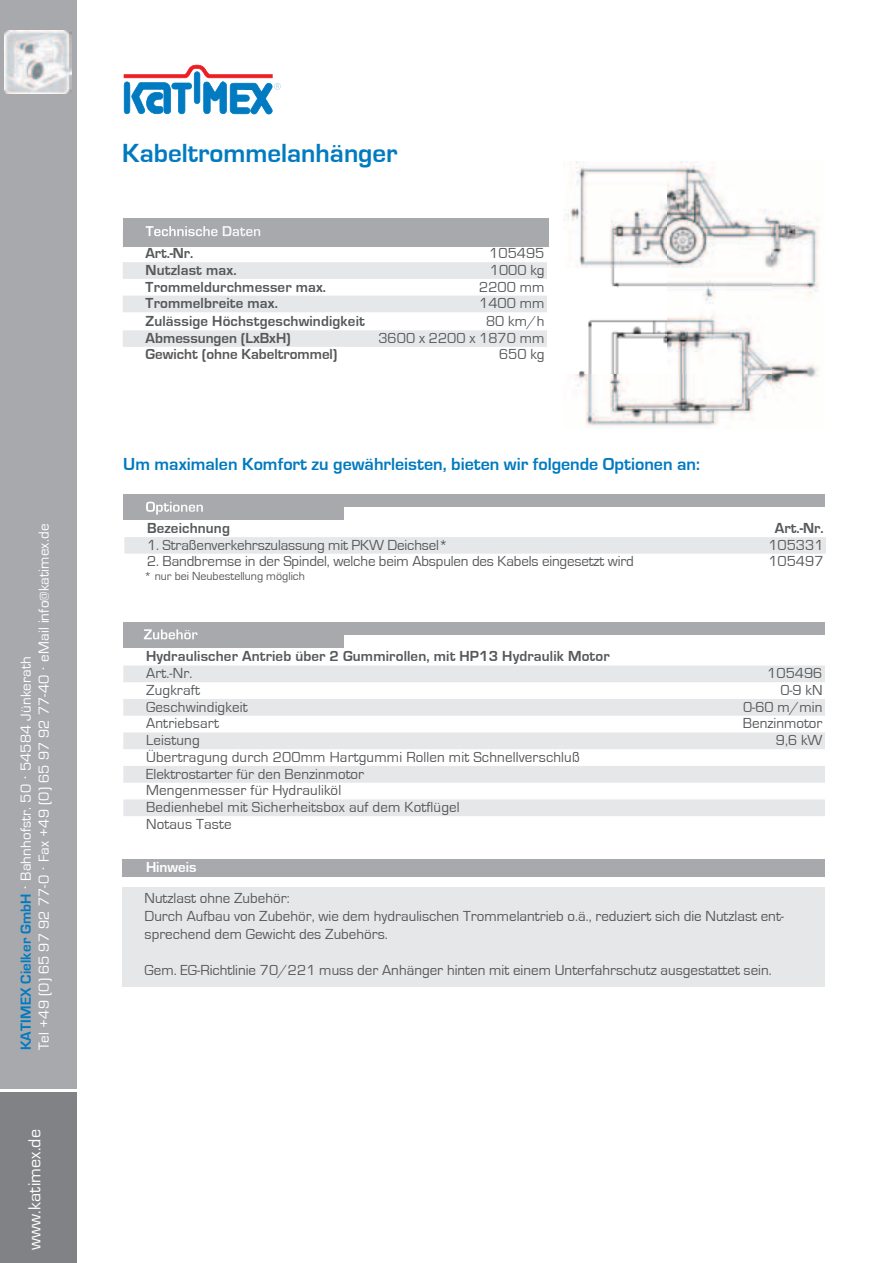
<style>
.page{position:relative;width:893px;height:1263px;background:#fff}
.page>*{position:absolute;margin:0;border:0;box-sizing:border-box;transform-origin:0 0}
.t1{font:700 27px "Eurostile";color:#007ac0}
.t2{font:700 18px "Eurostile";color:#007ac0}
.t3{font:18px "Eurostile";letter-spacing:.01em;color:#fff}
.t4{font:15px/16.8px "Eurostile";color:#57585a}
.t5{font:700 15px "Eurostile";letter-spacing:.01em;color:#57585a}
.t6{font:15px/18px "Eurostile";letter-spacing:.01em;color:#fff}
.t7{font:700 15px "Eurostile";color:#fff}
.t8{font:12px "Eurostile";color:#57585a}
.s1{font-weight:700;color:#007ac0}
.s2{font-family:"Arial"}
</style>
<div class="page">
<div style="left:123px;top:494px;width:702px;height:26px;background:#a8a9ad"></div>
<div style="left:344px;top:507px;width:481px;height:13px;background:#fff"></div>
<img style="left:563px;top:162px;width:256px;height:265px">
<div style="left:0;top:1093px;width:77px;height:170px;background:#808285"></div>
<div style="left:0;top:0;width:77px;height:1089px;background:#a8a9ad"></div>
<svg style="left:124px;top:65px;width:157px;height:49px"></svg>
<img style="left:4px;top:30px;width:67px;height:64px">
<svg style="left:123px;top:246px;width:424px;height:101px"></svg>
<div style="left:123px;top:218px;width:426px;height:28px;background:#a8a9ad"></div>
<div style="left:124px;top:537px;width:702px;height:17px;background:#e6e7e9"></div>
<div style="left:123px;top:622px;width:702px;height:25px;background:#a8a9ad"></div>
<div style="left:344px;top:635px;width:481px;height:12px;background:#fff"></div>
<svg style="left:123px;top:665px;width:702px;height:151px;fill:#e6e7e9"></svg>
<div style="left:123px;top:859px;width:702px;height:17px;background:#a8a9ad"></div>
<div style="left:123px;top:887px;width:702px;height:99px;background:#e6e7e9"></div>
<p class="t6" style="left:17px;top:1050px;width:528px;rotate:-90deg"><span class="s1">KATIMEX Cielker GmbH</span> <span class="s2">·</span> Bahnhofstr. 50 <span class="s2">·</span> 54584 Jünkerath<br>Tel +49 (0) 65 97 92 77-0 <span class="s2">·</span> Fax +49 (0) 65 97 92 77-40 <span class="s2">·</span> eMail info@katimex.de</p>
<p class="t3" style="left:25px;top:1250px;width:123px;rotate:-90deg">www.katimex.de</p>
<h1 class="t1" style="left:122px;top:138px;width:277px">Kabeltrommelanhänger</h1>
<p class="t7" style="left:146px;top:223px;width:117px">Technische Daten</p>
<p class="t5" style="left:146px;top:245px;width:49px">Art.-Nr.</p>
<p class="t4" style="left:489px;top:245px;width:57px">105495</p>
<p class="t5" style="left:146px;top:262px;width:92px">Nutzlast max.</p>
<p class="t4" style="left:490px;top:262px;width:56px">1000 kg</p>
<p class="t5" style="left:146px;top:278px;width:182px">Trommeldurchmesser max.</p>
<p class="t4" style="left:479px;top:278px;width:67px">2200 mm</p>
<p class="t5" style="left:146px;top:295px;width:134px">Trommelbreite max.</p>
<p class="t4" style="left:479px;top:295px;width:67px">1400 mm</p>
<p class="t5" style="left:146px;top:313px;width:221px">Zulässige Höchstgeschwindigkeit</p>
<p class="t4" style="left:486px;top:313px;width:60px">80 km/h</p>
<p class="t5" style="left:146px;top:330px;width:147px">Abmessungen (LxBxH)</p>
<p class="t4" style="left:378px;top:330px;width:168px">3600 x 2200 x 1870 mm</p>
<p class="t5" style="left:146px;top:346px;width:193px">Gewicht (ohne Kabeltrommel)</p>
<p class="t4" style="left:499px;top:346px;width:47px">650 kg</p>
<p class="t2" style="left:123px;top:454px;width:578px">Um maximalen Komfort zu gewährleisten, bieten wir folgende Optionen an:</p>
<p class="t7" style="left:146px;top:499px;width:60px">Optionen</p>
<p class="t5" style="left:147px;top:520px;width:84px">Bezeichnung</p>
<p class="t5" style="left:775px;top:520px;width:50px">Art.-Nr.</p>
<p class="t4" style="left:147px;top:536px;width:302px">1. Straßenverkehrszulassung mit PKW Deichsel*</p>
<p class="t4" style="left:768px;top:536px;width:57px">105331</p>
<p class="t4" style="left:147px;top:553px;width:488px">2. Bandbremse in der Spindel, welche beim Abspulen des Kabels eingesetzt wird</p>
<p class="t4" style="left:768px;top:553px;width:57px">105497</p>
<p class="t8" style="left:144px;top:569px;width:162px">* nur bei Neubestellung möglich</p>
<p class="t7" style="left:144px;top:626px;width:56px">Zubehör</p>
<p class="t5" style="left:146px;top:648px;width:465px">Hydraulischer Antrieb über 2 Gummirollen, mit HP13 Hydraulik Motor</p>
<p class="t4" style="left:146px;top:665px;width:48px">Art.-Nr.</p>
<p class="t4" style="left:767px;top:665px;width:57px">105496</p>
<p class="t4" style="left:146px;top:682px;width:55px">Zugkraft</p>
<p class="t4" style="left:780px;top:682px;width:44px">0-9 kN</p>
<p class="t4" style="left:146px;top:699px;width:103px">Geschwindigkeit</p>
<p class="t4" style="left:743px;top:699px;width:81px">0-60 m/min</p>
<p class="t4" style="left:146px;top:715px;width:74px">Antriebsart</p>
<p class="t4" style="left:743px;top:715px;width:81px">Benzinmotor</p>
<p class="t4" style="left:146px;top:732px;width:55px">Leistung</p>
<p class="t4" style="left:776px;top:732px;width:48px">9,6 kW</p>
<p class="t4" style="left:146px;top:749px;width:435px">Übertragung durch 200mm Hartgummi Rollen mit Schnellverschluß Elektrostarter für den Benzinmotor<br>Mengenmesser für Hydrauliköl<br>Bedienhebel mit Sicherheitsbox auf dem Kotflügel<br>Notaus Taste</p>
<p class="t7" style="left:146px;top:859px;width:52px">Hinweis</p>
<p class="t4" style="left:145px;top:889px;width:641px;line-height:18px">Nutzlast ohne Zubehör:<br>Durch Aufbau von Zubehör, wie dem hydraulischen Trommelantrieb o.ä., reduziert sich die Nutzlast ent&shy;sprechend dem Gewicht des Zubehörs.</p>
<p class="t4" style="left:145px;top:962px;width:629px">Gem. EG-Richtlinie 70/221 muss der Anhänger hinten mit einem Unterfahrschutz ausgestattet sein.</p>
</div>
